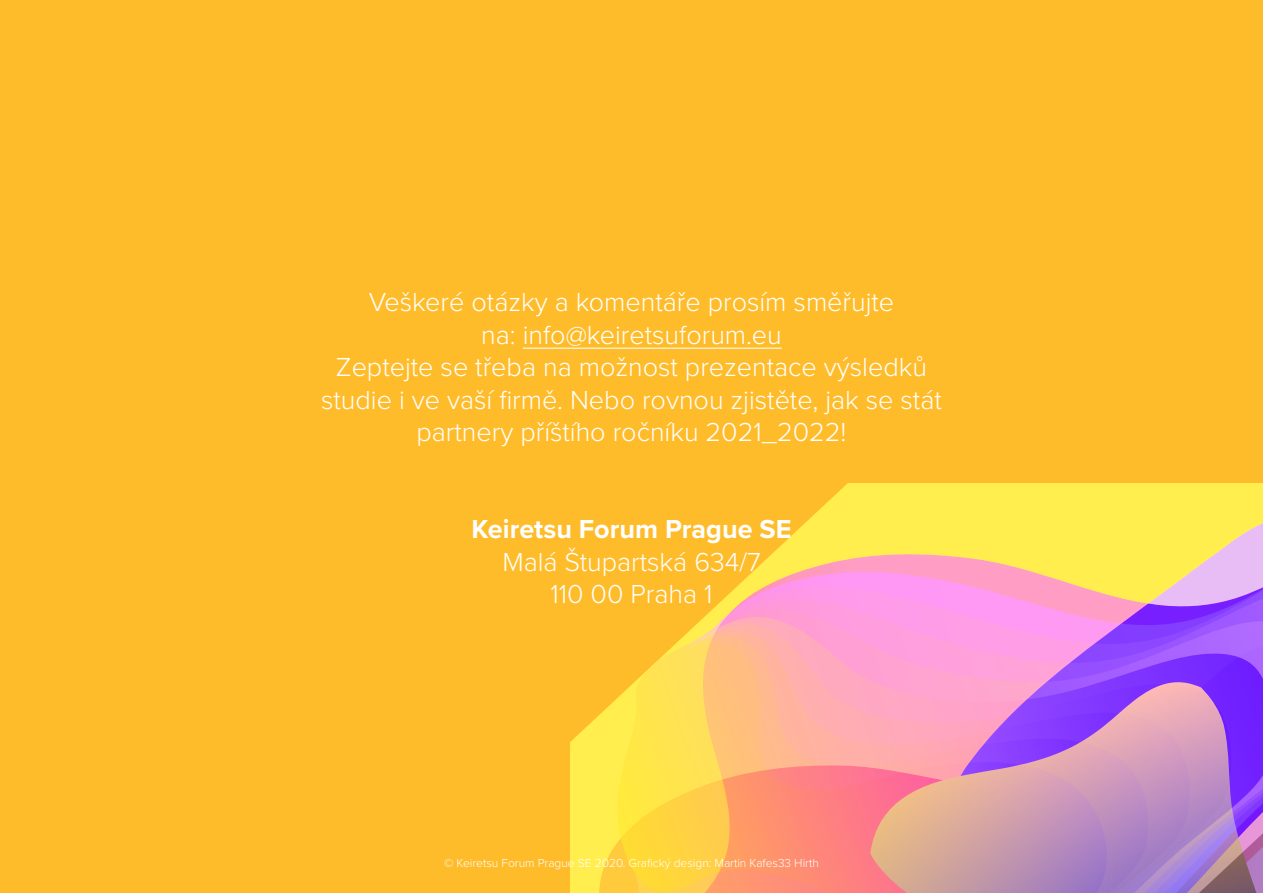
<style>
.page{position:relative;width:1263px;height:893px;background:#ffbc2a}
.page>*{position:absolute;margin:0;border:0;box-sizing:border-box;transform-origin:0 0}
.t1{font:300 27px/32.4px "Proxima Nova";color:#fff;text-align:center}
.t2{font:700 27px "Proxima Nova";color:#fff}
.t3{font:300 12px "Proxima Nova";color:#fff}
</style>
<div class="page">
<svg style="left:570px;top:484px;width:693px;height:409px"></svg>
<svg style="left:582px;top:518px;width:681px;height:375px"></svg>
<svg style="left:593px;top:553px;width:670px;height:340px"></svg>
<svg style="left:604px;top:587px;width:659px;height:306px"></svg>
<svg style="left:615px;top:609px;width:648px;height:284px"></svg>
<svg style="left:625px;top:617px;width:638px;height:276px;background:#ac5fdb"></svg>
<svg style="left:633px;top:624px;width:599px;height:269px;background:#bd7ece"></svg>
<svg style="left:637px;top:631px;width:553px;height:262px;background:#c88acc"></svg>
<svg style="left:628px;top:638px;width:521px;height:255px;background:#c285cb"></svg>
<svg style="left:616px;top:643px;width:493px;height:250px;background:#eba496"></svg>
<hr style="left:523px;top:348px;width:259px;height:1px;background:#fff">
<p class="t1" style="left:321px;top:285px;width:622px">Veškeré otázky a komentáře prosím směřujte<br>na: info@keiretsuforum.eu<br>Zeptejte se třeba na možnost prezentace výsledků studie i ve vaší firmě. Nebo rovnou zjistěte, jak se stát partnery příštího ročníku 2021_2022!</p>
<p class="t2" style="left:471px;top:509px;width:322px">Keiretsu Forum Prague SE</p>
<p class="t1" style="left:502px;top:544px;width:260px">Malá Štupartská 634/7<br>110 00 Praha 1</p>
<p class="t3" style="left:444px;top:854px;width:376px">© Keiretsu Forum Prague SE 2020. Grafický design: Martin Kafes33 Hirth</p>
</div>
